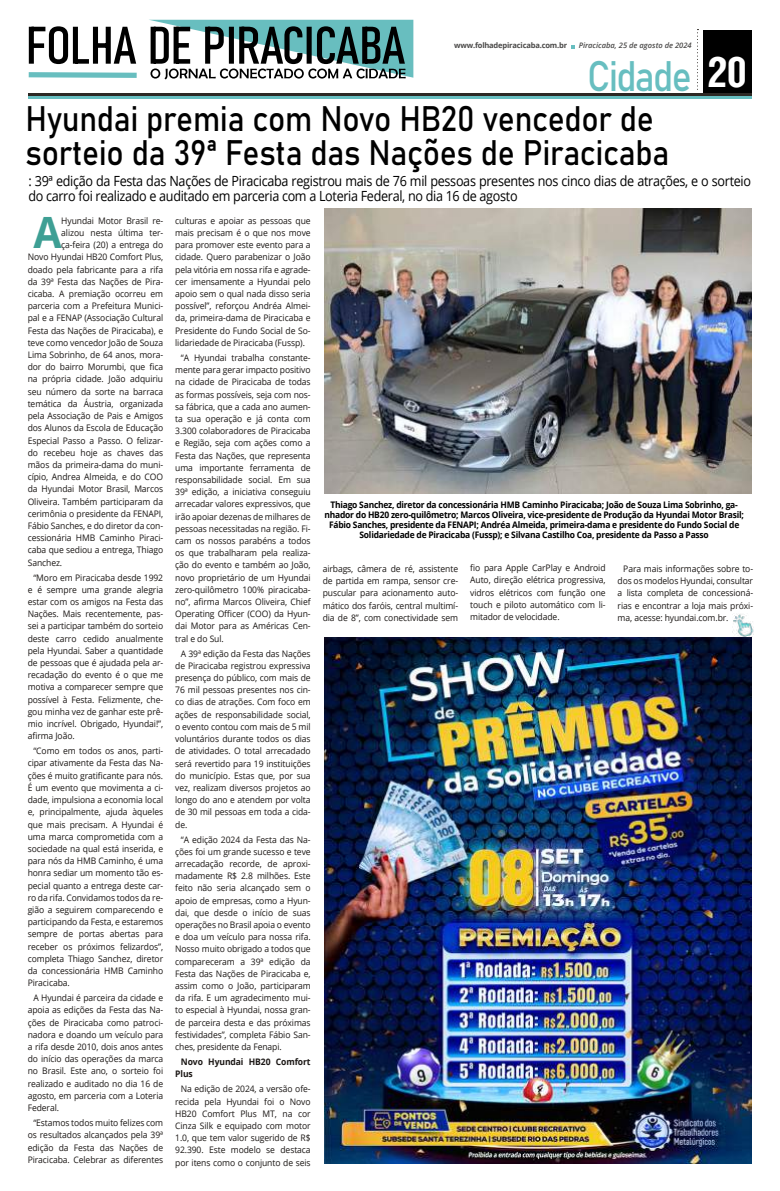
<style>
.page{position:relative;width:780px;height:1191px;background:#fff}
.page>*{position:absolute;margin:0;border:0;box-sizing:border-box;transform-origin:0 0}
.t1{font:700 43.2px "Open Sans";color:#3e9f94;scale:.95 1}
.t2{font:42.1px "Bahnschrift";letter-spacing:-.045em;color:#67bec0;scale:.89 1}
.t3{font:35px/34px "Bahnschrift";letter-spacing:-.01em;color:#000;scale:.91 1}
.t4{font:14px/15px "Open Sans";letter-spacing:-.025em;color:#000;scale:.9 1}
.t5{font:9px/12.2px "Open Sans";letter-spacing:-.01em;color:#1b1715;text-align:justify;scale:.95 1}
.t6{font:700 9px/10px "Open Sans";letter-spacing:-.025em;color:#000;text-align:center;scale:.94 1}
.t7{font:700 9px/12.2px "Open Sans";letter-spacing:-.01em;color:#1b1715;scale:.95 1}
.t8{font:700 7.6px "Open Sans";letter-spacing:-.025em;color:#4a4948}
.t9{font:italic 600 7.6px "Open Sans";color:#4a4948}
.s1{font-family:"Arena Condensed";font-weight:700;font-size:40.6px;color:#fff}
</style>
<div class="page">
<div style="left:703px;top:31px;width:48px;height:64px;background:#000"></div>
<hr style="left:28px;top:97px;width:723px;height:2px;background:#67bec0">
<hr style="left:28px;top:93px;width:723px;height:3px;background:#2c2824">
<svg style="left:697px;top:29px;width:1px;height:61px"></svg>
<svg style="left:571px;top:45px;width:3px;height:4px"></svg>
<svg style="left:28px;top:20px;width:385px;height:59px"></svg>
<img style="left:325px;top:638px;width:426px;height:525px">
<img style="left:325px;top:208px;width:426px;height:285px">
<img style="left:732px;top:614px;width:21px;height:24px">
<p class="t8" style="left:454px;top:40px;width:114px">www.folhadepiracicaba.com.br</p>
<p class="t9" style="left:578px;top:40px;width:114px">Piracicaba, 25 de agosto de 2024</p>
<h2 class="t2" style="left:587px;top:44px;width:181px">Cidade <span class="s1">20</span></h2>
<h3 class="t3" style="left:26px;top:99px;width:709px">Hyundai premia com Novo HB20 vencedor de sorteio da 39ª Festa das Nações de Piracicaba</h3>
<h3 class="t4" style="left:28px;top:173px;width:804px">: 39ª edição da Festa das Nações de Piracicaba registrou mais de 76 mil pessoas presentes nos cinco dias de atrações, e o sorteio do carro foi realizado e auditado em parceria com a Loteria Federal, no dia 16 de agosto</h3>
<h1 class="t1" style="left:33px;top:202px;width:31px">A</h1>
<p class="t5" style="left:61px;top:214px;width:109px">Hyundai Motor Brasil re-</p>
<p class="t5" style="left:175px;top:214px;width:144px">culturas e apoiar as pessoas que mais precisam é o que nos move para promover este evento para a cidade. Quero parabenizar o João pela vitória em nossa rifa e agrade&shy;cer imensamente a Hyundai pelo apoio sem o qual nada disso seria possível”, reforçou Andréa Almei&shy;da, primeira-dama de Piracicaba e Presidente do Fundo Social de So&shy;lidariedade de Piracicaba (Fussp).</p>
<p class="t5" style="left:175px;top:351px;width:144px;text-indent:6px">“A Hyundai trabalha constante&shy;mente para gerar impacto positivo na cidade de Piracicaba de todas as formas possíveis, seja com nos&shy;sa fábrica, que a cada ano aumen&shy;ta sua operação e já conta com 3.300 colaboradores de Piracicaba e Região, seja com ações como a Festa das Nações, que representa uma importante ferramenta de responsabilidade social. Em sua 39ª edição, a iniciativa conseguiu arrecadar valores expressivos, que irão apoiar dezenas de milhares de pessoas necessitadas na região. Fi&shy;cam os nossos parabéns a todos os que trabalharam pela realiza&shy;ção do evento e também ao João, novo proprietário de um Hyundai zero-quilômetro 100% piracicaba&shy;no”, afirma Marcos Oliveira, Chief Operating Officer (COO) da Hyun&shy;dai Motor para as Américas Cen&shy;tral e do Sul.</p>
<p class="t5" style="left:175px;top:647px;width:144px;text-indent:6px">A 39ª edição da Festa das Nações de Piracicaba registrou expressiva presença do público, com mais de 76 mil pessoas presentes nos cin&shy;co dias de atrações. Com foco em ações de responsabilidade social, o evento contou com mais de 5 mil voluntários durante todos os dias de atividades. O total arrecadado será revertido para 19 instituições do município. Estas que, por sua vez, realizam diversos projetos ao longo do ano e atendem por volta de 30 mil pessoas em toda a cida&shy;de.</p>
<p class="t5" style="left:175px;top:833px;width:144px;text-indent:6px">“A edição 2024 da Festa das Na&shy;ções foi um grande sucesso e teve arrecadação recorde, de aproxi&shy;madamente R$ 2.8 milhões. Este feito não seria alcançado sem o apoio de empresas, como a Hyun&shy;dai, que desde o início de suas operações no Brasil apoia o evento e doa um veículo para nossa rifa.<br>Nosso muito obrigado a todos que compareceram a 39ª edição da Festa das Nações de Piracicaba e, assim como o João, participaram da rifa. E um agradecimento mui&shy;to especial à Hyundai, nossa gran&shy;de parceira desta e das próximas festividades”, completa Fábio San&shy;ches, presidente da Fenapi.</p>
<p class="t7" style="left:175px;top:1055px;width:144px;text-indent:6px">Novo Hyundai HB20 Comfort<br>Plus</p>
<p class="t5" style="left:175px;top:1082px;width:144px;text-indent:6px">Na edição de 2024, a versão ofe&shy;recida pela Hyundai foi o Novo HB20 Comfort Plus MT, na cor Cinza Silk e equipado com motor 1.0, que tem valor sugerido de R$ 92.390. Este modelo se destaca por itens como o conjunto de seis</p>
<p class="t5" style="left:61px;top:226px;width:109px">alizou nesta última ter-</p>
<p class="t5" style="left:61px;top:239px;width:109px">ça-feira (20) a entrega do</p>
<p class="t5" style="left:28px;top:251px;width:144px">Novo Hyundai HB20 Comfort Plus,</p>
<p class="t5" style="left:28px;top:263px;width:144px">doado pela fabricante para a rifa</p>
<p class="t5" style="left:28px;top:275px;width:144px">da 39ª Festa das Nações de Pira-</p>
<p class="t5" style="left:28px;top:287px;width:144px">cicaba. A premiação ocorreu em</p>
<p class="t5" style="left:28px;top:300px;width:144px">parceria com a Prefeitura Munici-</p>
<p class="t5" style="left:28px;top:312px;width:144px">pal e a FENAP (Associação Cultural</p>
<p class="t5" style="left:28px;top:324px;width:144px">Festa das Nações de Piracicaba), e</p>
<p class="t5" style="left:28px;top:336px;width:144px">teve como vencedor João de Souza</p>
<p class="t5" style="left:28px;top:348px;width:144px">Lima Sobrinho, de 64 anos, mora-</p>
<p class="t5" style="left:28px;top:361px;width:144px">dor do bairro Morumbi, que fica</p>
<p class="t5" style="left:28px;top:373px;width:144px">na própria cidade. João adquiriu</p>
<p class="t5" style="left:28px;top:385px;width:144px">seu número da sorte na barraca</p>
<p class="t5" style="left:28px;top:397px;width:144px">temática da Áustria, organizada</p>
<p class="t5" style="left:28px;top:409px;width:144px">pela Associação de Pais e Amigos</p>
<p class="t5" style="left:28px;top:422px;width:144px">dos Alunos da Escola de Educação</p>
<p class="t5" style="left:28px;top:434px;width:144px">Especial Passo a Passo. O felizar-</p>
<p class="t5" style="left:28px;top:446px;width:144px">do recebeu hoje as chaves das</p>
<p class="t5" style="left:28px;top:458px;width:144px">mãos da primeira-dama do muni-</p>
<p class="t5" style="left:28px;top:470px;width:144px">cípio, Andrea Almeida, e do COO</p>
<p class="t5" style="left:28px;top:483px;width:144px">da Hyundai Motor Brasil, Marcos</p>
<p class="t5" style="left:28px;top:495px;width:144px">Oliveira. Também participaram da</p>
<p class="t5" style="left:28px;top:507px;width:144px">cerimônia o presidente da FENAPI,</p>
<p class="t5" style="left:28px;top:519px;width:144px">Fábio Sanches, e do diretor da con-</p>
<p class="t5" style="left:28px;top:531px;width:144px">cessionária HMB Caminho Piraci-</p>
<p class="t5" style="left:28px;top:544px;width:144px">caba que sediou a entrega, Thiago</p>
<p class="t5" style="left:28px;top:556px;width:38px">Sanchez.</p>
<p class="t5" style="left:28px;top:571px;width:144px;text-indent:6px">“Moro em Piracicaba desde 1992 e é sempre uma grande alegria estar com os amigos na Festa das Nações. Mais recentemente, pas&shy;sei a participar também do sorteio deste carro cedido anualmente pela Hyundai. Saber a quantidade de pessoas que é ajudada pela ar&shy;recadação do evento é o que me motiva a comparecer sempre que possível à Festa. Felizmente, che&shy;gou minha vez de ganhar este prê&shy;mio incrível. Obrigado, Hyundai!”, afirma João.</p>
<p class="t5" style="left:28px;top:744px;width:144px;text-indent:6px">“Como em todos os anos, parti&shy;cipar ativamente da Festa das Na&shy;ções é muito gratificante para nós.<br>É um evento que movimenta a ci&shy;dade, impulsiona a economia local e, principalmente, ajuda àqueles que mais precisam. A Hyundai é uma marca comprometida com a sociedade na qual está inserida, e para nós da HMB Caminho, é uma honra sediar um momento tão es&shy;pecial quanto a entrega deste car&shy;ro da rifa. Convidamos todos da re&shy;gião a seguirem comparecendo e participando da Festa, e estaremos sempre de portas abertas para receber os próximos felizardos”, completa Thiago Sanchez, diretor da concessionária HMB Caminho Piracicaba.</p>
<p class="t5" style="left:28px;top:991px;width:144px;text-indent:6px">A Hyundai é parceira da cidade e apoia as edições da Festa das Na&shy;ções de Piracicaba como patroci&shy;nadora e doando um veículo para a rifa desde 2010, dois anos antes do início das operações da marca no Brasil. Este ano, o sorteio foi realizado e auditado no dia 16 de agosto, em parceria com a Loteria Federal.</p>
<p class="t5" style="left:28px;top:1116px;width:144px;text-indent:6px">“Estamos todos muito felizes com os resultados alcançados pela 39ª edição da Festa das Nações de Piracicaba. Celebrar as diferentes</p>
<p class="t6" style="left:324px;top:499px;width:447px">Thiago Sanchez, diretor da concessionária HMB Caminho Piracicaba; João de Souza Lima Sobrinho, ga&shy;nhador do HB20 zero-quilômetro; Marcos Oliveira, vice-presidente de Produção da Hyundai Motor Brasil; Fábio Sanches, presidente da FENAPI; Andréa Almeida, primeira-dama e presidente do Fundo Social de Solidariedade de Piracicaba (Fussp); e Silvana Castilho Coa, presidente da Passo a Passo</p>
<p class="t5" style="left:322px;top:562px;width:144px">airbags, câmera de ré, assistente de partida em rampa, sensor cre&shy;puscular para acionamento auto&shy;mático dos faróis, central multimí&shy;dia de 8”, com conectividade sem</p>
<p class="t5" style="left:470px;top:561px;width:144px">fio para Apple CarPlay e Android Auto, direção elétrica progressiva, vidros elétricos com função one touch e piloto automático com li&shy;mitador de velocidade.</p>
<p class="t5" style="left:617px;top:562px;width:144px;text-indent:6px">Para mais informações sobre to&shy;dos os modelos Hyundai, consultar a lista completa de concessioná&shy;rias e encontrar a loja mais próxi&shy;ma, acesse: hyundai.com.br.</p>
</div>
